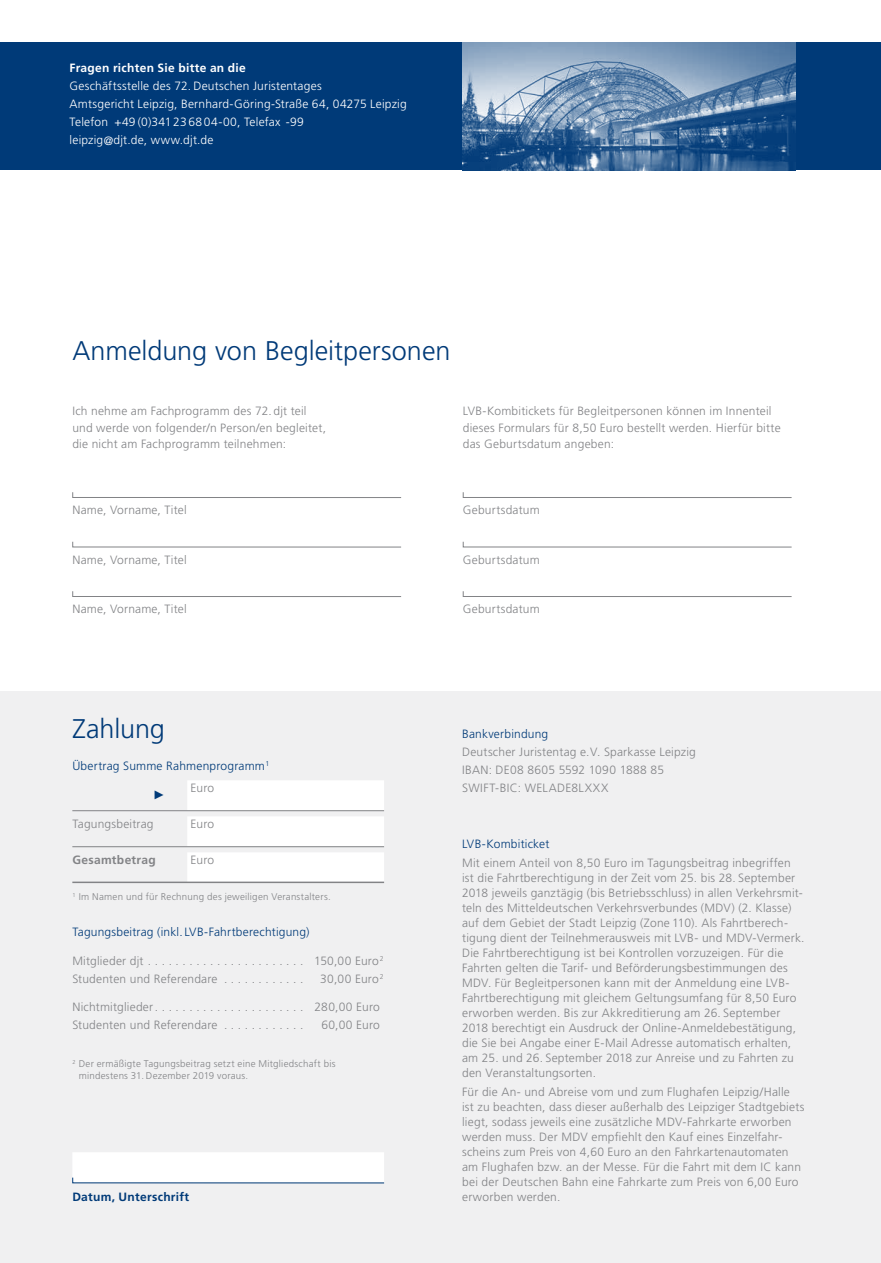
<style>
.page{position:relative;width:881px;height:1263px;background:#fff}
.page>*{position:absolute;margin:0;border:0;box-sizing:border-box;transform-origin:0 0}
.t1{font:300 27px "Frutiger";color:#003a78}
.t2{font:300 12px/15px "Frutiger";letter-spacing:.015em;color:#828386}
.t3{font:300 12px/18px "Frutiger";letter-spacing:.02em;color:#fff}
.t4{font:300 12px/22.5px "Frutiger";letter-spacing:.015em;color:#003a78}
.t5{font:700 12px "Frutiger";letter-spacing:.025em;color:#fff}
.t6{font:700 12px "Frutiger";letter-spacing:.02em;color:#003a78}
.t7{font:700 12px "Frutiger";letter-spacing:.025em;color:#828386}
.t8{font:300 9.75px/12.6px "Frutiger";letter-spacing:.025em;color:#828386}
.s1{color:#828386}
</style>
<div class="page">
<div style="left:0;top:691px;width:880px;height:572px;background:#f0f0f1"></div>
<div style="left:0;top:43px;width:442px;height:127px;background:#003a78"></div>
<div style="left:412px;top:43px;width:468px;height:127px;background:#003a78"></div>
<div style="left:187px;top:780px;width:197px;height:30px;background:#fff"></div>
<hr style="left:72px;top:810px;width:312px;height:1px;background:#828386">
<div style="left:187px;top:816px;width:197px;height:30px;background:#fff"></div>
<hr style="left:72px;top:846px;width:312px;height:1px;background:#828386">
<div style="left:187px;top:852px;width:197px;height:30px;background:#fff"></div>
<hr style="left:72px;top:881px;width:312px;height:2px;background:#828386">
<div style="left:72px;top:1152px;width:312px;height:30px;background:#fff"></div>
<svg style="left:72px;top:1177px;width:312px;height:7px"></svg>
<svg style="left:72px;top:492px;width:329px;height:6px"></svg>
<svg style="left:72px;top:541px;width:329px;height:7px"></svg>
<svg style="left:72px;top:591px;width:329px;height:6px"></svg>
<svg style="left:462px;top:492px;width:330px;height:6px"></svg>
<svg style="left:462px;top:541px;width:330px;height:7px"></svg>
<svg style="left:462px;top:591px;width:330px;height:6px"></svg>
<img style="left:462px;top:43px;width:333px;height:127px">
<p class="t5" style="left:70px;top:61px;width:178px">Fragen richten Sie bitte an die</p>
<p class="t3" style="left:70px;top:77px;width:338px">Geschäftsstelle des 72. Deutschen Juristentages<br>Amtsgericht Leipzig, Bernhard-Göring-Straße 64, 04275 Leipzig Telefon +49 (0)341 23 68 04-00, Telefax -99<br>leipzig@djt.de, www.djt.de</p>
<h1 class="t1" style="left:72px;top:335px;width:379px">Anmeldung von Begleitpersonen</h1>
<p class="t2" style="left:72px;top:403px;width:255px;line-height:16.5px">Ich nehme am Fachprogramm des 72. djt teil und werde von folgender/n Person/en begleitet, die nicht am Fachprogramm teilnehmen:</p>
<p class="t2" style="left:462px;top:403px;width:319px;line-height:16.5px">LVB-Kombitickets für Begleitpersonen können im Innenteil dieses Formulars für 8,50 Euro bestellt werden. Hierfür bitte das Geburtsdatum angeben:</p>
<p class="t2" style="left:72px;top:503px;width:116px">Name, Vorname, Titel</p>
<p class="t2" style="left:72px;top:552px;width:116px">Name, Vorname, Titel</p>
<p class="t2" style="left:72px;top:602px;width:116px">Name, Vorname, Titel</p>
<p class="t2" style="left:462px;top:503px;width:78px">Geburtsdatum</p>
<p class="t2" style="left:462px;top:552px;width:78px">Geburtsdatum</p>
<p class="t2" style="left:462px;top:602px;width:78px">Geburtsdatum</p>
<h1 class="t1" style="left:72px;top:713px;width:94px">Zahlung</h1>
<p class="t4" style="left:190px;top:754px;width:80px;text-indent:-118px">Übertrag Summe Rahmenprogramm<sup>1<br></sup><span class="s1">Euro</span></p>
<p class="t2" style="left:72px;top:816px;width:83px">Tagungsbeitrag</p>
<p class="t2" style="left:190px;top:816px;width:25px">Euro</p>
<p class="t7" style="left:72px;top:853px;width:85px">Gesamtbetrag</p>
<p class="t2" style="left:190px;top:852px;width:25px">Euro</p>
<p class="t8" style="left:72px;top:890px;width:260px"><sup>1</sup> Im Namen und für Rechnung des jeweiligen Veranstalters.</p>
<p class="t4" style="left:72px;top:921px;width:239px">Tagungsbeitrag (inkl. LVB-Fahrtberechtigung)</p>
<p class="t2" style="left:72px;top:953px;width:77px">Mitglieder djt........................</p>
<p class="t2" style="left:314px;top:953px;width:71px">150,00 Euro<sup>2</sup></p>
<p class="t2" style="left:72px;top:971px;width:153px">Studenten und Referendare .............</p>
<p class="t2" style="left:320px;top:971px;width:65px">30,00 Euro<sup>2</sup></p>
<p class="t2" style="left:72px;top:1000px;width:86px">Nichtmitglieder.......................</p>
<p class="t2" style="left:314px;top:1000px;width:67px">280,00 Euro</p>
<p class="t2" style="left:72px;top:1018px;width:153px">Studenten und Referendare .............</p>
<p class="t2" style="left:321px;top:1018px;width:60px">60,00 Euro</p>
<p class="t8" style="left:79px;top:1057px;width:258px;text-indent:-6px"><sup>2</sup> Der ermäßigte Tagungsbeitrag setzt eine Mitgliedschaft bis mindestens 31. Dezember 2019 voraus.</p>
<p class="t6" style="left:72px;top:1190px;width:118px">Datum, Unterschrift</p>
<p class="t4" style="left:462px;top:723px;width:88px">Bankverbindung</p>
<p class="t2" style="left:462px;top:743px;width:235px;line-height:18px">Deutscher Juristentag e.V. Sparkasse Leipzig<br>IBAN: DE08 8605 5592 1090 1888 85<br>SWIFT-BIC: WELADE8LXXX</p>
<p class="t4" style="left:462px;top:832px;width:89px">LVB-Kombiticket</p>
<p class="t2" style="left:462px;top:855px;width:344px">Mit einem Anteil von 8,50 Euro im Tagungsbeitrag inbegriffen ist die Fahrtberechtigung in der Zeit vom 25. bis 28. September 2018 jeweils ganztägig (bis Betriebsschluss) in allen Verkehrsmit&shy;teln des Mitteldeutschen Verkehrsverbundes (MDV) (2. Klasse) auf dem Gebiet der Stadt Leipzig (Zone 110). Als Fahrtberech&shy;tigung dient der Teilnehmerausweis mit LVB- und MDV-Vermerk.<br>Die Fahrtberechtigung ist bei Kontrollen vorzuzeigen. Für die Fahrten gelten die Tarif- und Beförderungsbestimmungen des MDV. Für Begleitpersonen kann mit der Anmeldung eine LVB-Fahrtberechtigung mit gleichem Geltungsumfang für 8,50 Euro erworben werden. Bis zur Akkreditierung am 26. September 2018 berechtigt ein Ausdruck der Online-Anmeldebestätigung, die Sie bei Angabe einer E-Mail Adresse automatisch erhalten, am 25. und 26. September 2018 zur Anreise und zu Fahrten zu den Veranstaltungsorten.</p>
<p class="t2" style="left:462px;top:1085px;width:344px">Für die An- und Abreise vom und zum Flughafen Leipzig/Halle ist zu beachten, dass dieser außerhalb des Leipziger Stadtgebiets liegt, sodass jeweils eine zusätzliche MDV-Fahrkarte erworben werden muss. Der MDV empfiehlt den Kauf eines Einzelfahr&shy;scheins zum Preis von 4,60 Euro an den Fahrkartenautomaten am Flughafen bzw. an der Messe. Für die Fahrt mit dem IC kann bei der Deutschen Bahn eine Fahrkarte zum Preis von 6,00 Euro erworben werden.</p>
</div>
